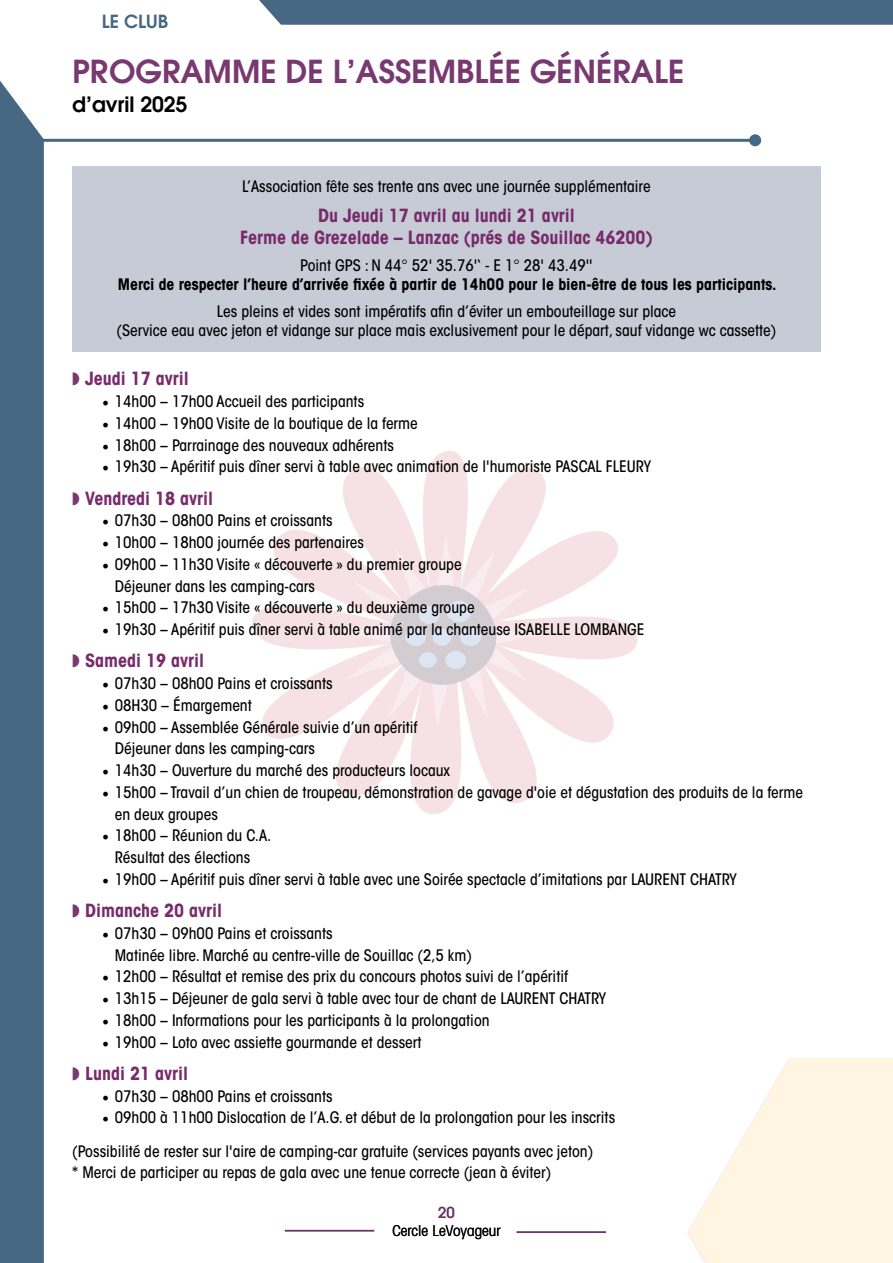
<style>
.page{position:relative;width:893px;height:1263px;background:#fff}
.page>*{position:absolute;margin:0;border:0;box-sizing:border-box;transform-origin:0 0}
.t1{font:600 31.5px "ITC Avant Garde Std";color:#783971}
.t2{font:600 21px "ITC Avant Garde Std";color:#000}
.t3{font:700 condensed 18px/21.6px "ITC Avant Garde Std";color:#782b6a;text-align:center}
.t4{font:600 18px "ITC Avant Garde Std";color:#466883}
.t5{font:500 condensed 15.75px/21.8px "ITC Avant Garde Std";color:#000}
.t6{font:700 condensed 15.75px "ITC Avant Garde Std";color:#000}
.t7{font:condensed 15px "Avant Garde";color:#000}
.t8{font:500 15px "Avant Garde";color:#782b6a}
.s1{color:#783971}
.s2{font-family:"Minion Pro";font-weight:400;font-stretch:normal;font-size:18px}
</style>
<div class="page">
<svg style="left:253px;top:451px;width:385px;height:363px"></svg>
<svg style="left:342px;top:534px;width:198px;height:193px;background:#f0e3e7"></svg>
<svg style="left:687px;top:1057px;width:206px;height:206px"></svg>
<div style="left:259px;top:0;width:634px;height:24px;background:#466883"></div>
<div style="left:0;top:81px;width:44px;height:1182px;background:#466883"></div>
<hr style="left:0;top:139px;width:755px;height:3px;background:#466883">
<div style="left:749px;top:134px;width:12px;height:12px;background:#466883;border-radius:50%"></div>
<hr style="left:285px;top:1230px;width:89px;height:1px;background:#782b6a">
<hr style="left:517px;top:1231px;width:89px;height:2px;background:#782b6a">
<div style="left:72px;top:166px;width:749px;height:185px;background:#c7cbd6"></div>
<p class="t4" style="left:102px;top:10px;width:68px">LE CLUB</p>
<h1 class="t1" style="left:72px;top:51px;width:614px">PROGRAMME DE L’ASSEMBLÉE GÉNÉRALE</h1>
<h2 class="t2" style="left:72px;top:91px;width:117px">d’avril 2025</h2>
<p class="t5" style="left:242px;top:175px;width:410px">L’Association fête ses trente ans avec une journée supplémentaire</p>
<p class="t3" style="left:240px;top:204px;width:414px">Du Jeudi 17 avril au lundi 21 avril<br>Ferme de Grezelade – Lanzac (prés de Souillac 46200)</p>
<p class="t5" style="left:300px;top:254px;width:294px">Point GPS : N 44° 52' 35.76'‘ - E 1° 28' 43.49''</p>
<p class="t6" style="left:118px;top:274px;width:660px">Merci de respecter l’heure d’arrivée fixée à partir de 14h00 pour le bien-être de tous les participants.</p>
<p class="t5" style="left:117px;top:302px;width:661px;line-height:18.9px;text-align:center">Les pleins et vides sont impératifs afin d’éviter un embouteillage sur place<br>(Service eau avec jeton et vidange sur place mais exclusivement pour le départ, sauf vidange wc cassette)</p>
<p class="t3" style="left:72px;top:368px;width:118px"><span class="s1">◗</span> Jeudi 17 avril</p>
<p class="t5" style="left:102px;top:391px;width:264px"><span class="s2">•</span> 14h00 – 17h00 Accueil des participants</p>
<p class="t5" style="left:102px;top:412px;width:317px"><span class="s2">•</span> 14h00 – 19h00 Visite de la boutique de la ferme</p>
<p class="t5" style="left:102px;top:434px;width:294px"><span class="s2">•</span> 18h00 – Parrainage des nouveaux adhérents</p>
<p class="t5" style="left:102px;top:456px;width:550px"><span class="s2">•</span> 19h30 – Apéritif puis dîner servi à table avec animation de l'humoriste PASCAL FLEURY</p>
<p class="t3" style="left:72px;top:487px;width:142px"><span class="s1">◗</span> Vendredi 18 avril</p>
<p class="t5" style="left:102px;top:510px;width:232px"><span class="s2">•</span> 07h30 – 08h00 Pains et croissants</p>
<p class="t5" style="left:102px;top:531px;width:264px"><span class="s2">•</span> 10h00 – 18h00 journée des partenaires</p>
<p class="t5" style="left:115px;top:553px;width:348px;text-indent:-13px"><span class="s2">•</span> 09h00 – 11h30 Visite « découverte » du premier groupe<br>Déjeuner dans les camping-cars</p>
<p class="t5" style="left:102px;top:597px;width:374px"><span class="s2">•</span> 15h00 – 17h30 Visite « découverte » du deuxième groupe</p>
<p class="t5" style="left:102px;top:618px;width:544px"><span class="s2">•</span> 19h30 – Apéritif puis dîner servi à table animé par la chanteuse ISABELLE LOMBANGE</p>
<p class="t3" style="left:72px;top:650px;width:133px"><span class="s1">◗</span> Samedi 19 avril</p>
<p class="t5" style="left:102px;top:672px;width:232px"><span class="s2">•</span> 07h30 – 08h00 Pains et croissants</p>
<p class="t5" style="left:102px;top:694px;width:151px"><span class="s2">•</span> 08H30 – Émargement</p>
<p class="t5" style="left:115px;top:716px;width:304px;text-indent:-13px"><span class="s2">•</span> 09h00 – Assemblée Générale suivie d’un apéritif<br>Déjeuner dans les camping-cars</p>
<p class="t5" style="left:102px;top:759px;width:350px"><span class="s2">•</span> 14h30 – Ouverture du marché des producteurs locaux</p>
<p class="t5" style="left:115px;top:781px;width:690px;text-indent:-13px"><span class="s2">•</span> 15h00 – Travail d’un chien de troupeau, démonstration de gavage d'oie et dégustation des produits de la ferme en deux groupes</p>
<p class="t5" style="left:102px;top:825px;width:171px;text-align:center"><span class="s2">•</span> 18h00 – Réunion du C.A.<br>Résultat des élections</p>
<p class="t5" style="left:102px;top:868px;width:636px"><span class="s2">•</span> 19h00 – Apéritif puis dîner servi à table avec une Soirée spectacle d’imitations par LAURENT CHATRY</p>
<p class="t3" style="left:72px;top:899px;width:151px"><span class="s1">◗</span> Dimanche 20 avril</p>
<p class="t5" style="left:115px;top:922px;width:359px;text-indent:-13px"><span class="s2">•</span> 07h30 – 09h00 Pains et croissants<br>Matinée libre. Marché au centre-ville de Souillac (2,5 km)</p>
<p class="t5" style="left:102px;top:966px;width:468px"><span class="s2">•</span> 12h00 – Résultat et remise des prix du concours photos suivi de l’apéritif</p>
<p class="t5" style="left:102px;top:987px;width:506px"><span class="s2">•</span> 13h15 – Déjeuner de gala servi à table avec tour de chant de LAURENT CHATRY</p>
<p class="t5" style="left:102px;top:1009px;width:389px"><span class="s2">•</span> 18h00 – Informations pour les participants à la prolongation</p>
<p class="t5" style="left:102px;top:1031px;width:321px"><span class="s2">•</span> 19h00 – Loto avec assiette gourmande et dessert</p>
<p class="t3" style="left:72px;top:1062px;width:117px"><span class="s1">◗</span> Lundi 21 avril</p>
<p class="t5" style="left:102px;top:1085px;width:232px"><span class="s2">•</span> 07h30 – 08h00 Pains et croissants</p>
<p class="t5" style="left:72px;top:1101px;width:544px;line-height:33.5px;text-indent:30px"><span class="s2">•</span> 09h00 à 11h00 Dislocation de l’A.G. et début de la prolongation pour les inscrits (Possibilité de rester sur l'aire de camping-car gratuite (services payants avec jeton)</p>
<p class="t5" style="left:72px;top:1161px;width:480px">* Merci de participer au repas de gala avec une tenue correcte (jean à éviter)</p>
<p class="t8" style="left:438px;top:1204px;width:18px">20</p>
<p class="t7" style="left:392px;top:1222px;width:110px">Cercle LeVoyageur</p>
</div>
